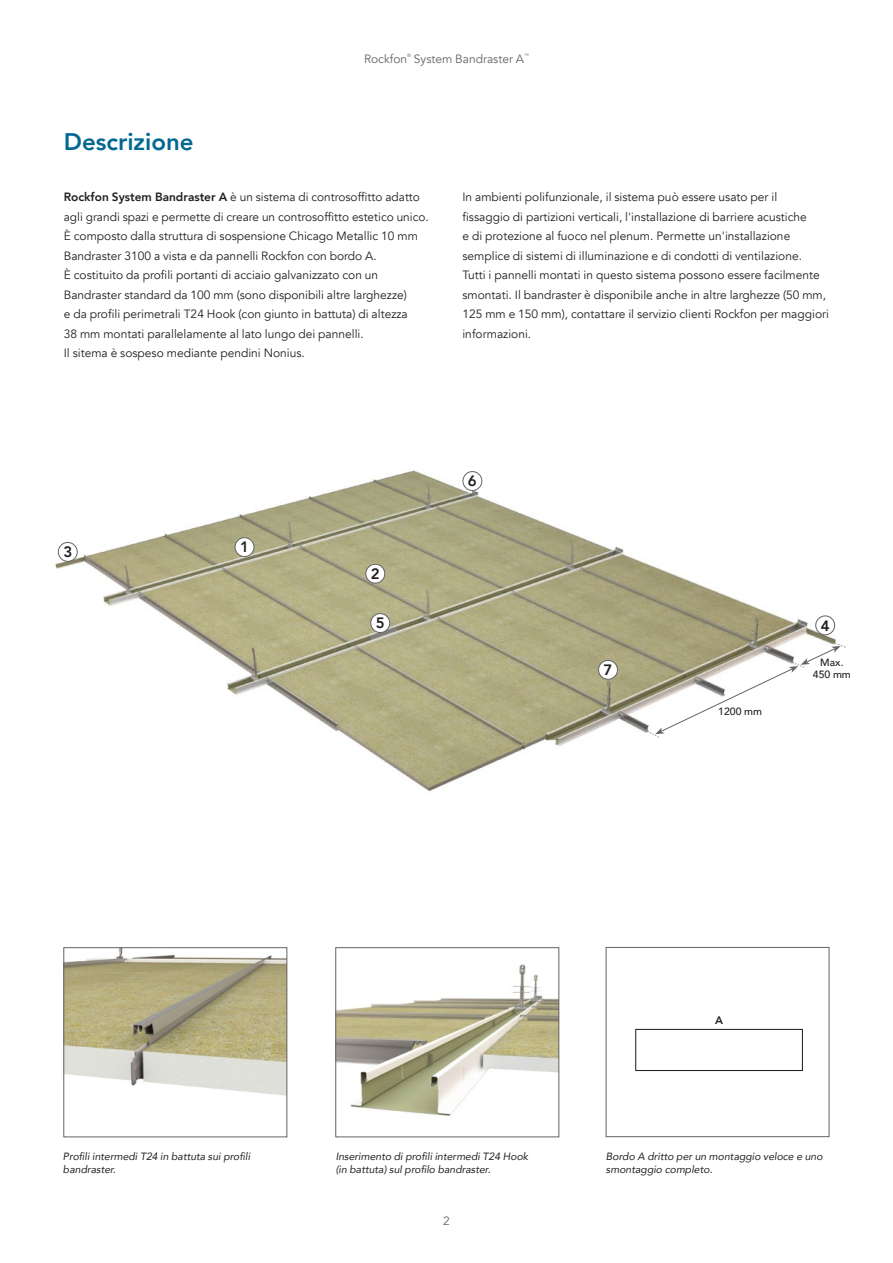
<style>
.page{position:relative;width:893px;height:1263px;background:#fff}
.page>*{position:absolute;margin:0;border:0;box-sizing:border-box;transform-origin:0 0}
.t1{font:800 24px "Avenir";color:#006893}
.t2{font:800 15px "Avenir";color:#231f20}
.t3{font:12px/19.5px "Avenir";color:#231f20}
.t4{font:12px "Avenir";color:#636466}
.t5{font:800 10.95px "Avenir";color:#231f20}
.t6{font:italic 10.5px/12.6px "Avenir";color:#231f20}
.t7{font:500 10.5px/12.6px "Avenir";color:#231f20;text-align:center}
.t8{font:4.8px "Avenir";color:#636466}
.s1{font-weight:800}
</style>
<div class="page">
<div style="left:635px;top:1029px;width:168px;height:42px;border:1px solid #231f20"></div>
<div style="left:606px;top:947px;width:223px;height:190px;border:1px solid #636466"></div>
<img style="left:338px;top:964px;width:219px;height:152px">
<div style="left:336px;top:947px;width:223px;height:190px;border:1px solid #636466"></div>
<img style="left:66px;top:949px;width:219px;height:147px">
<div style="left:64px;top:947px;width:223px;height:190px;border:1px solid #636466"></div>
<img style="left:54px;top:470px;width:782px;height:321px">
<div style="left:463px;top:472px;width:19px;height:18px;background:#fff;border-radius:50%"></div>
<div style="left:463px;top:471px;width:19px;height:20px;border:1px solid #636466;border-radius:50%"></div>
<div style="left:816px;top:616px;width:19px;height:19px;background:#fff;border-radius:50%"></div>
<div style="left:816px;top:616px;width:19px;height:19px;border:1px solid #636466;border-radius:50%"></div>
<div style="left:371px;top:614px;width:19px;height:18px;background:#fff;border-radius:50%"></div>
<div style="left:371px;top:613px;width:19px;height:20px;border:1px solid #636466;border-radius:50%"></div>
<div style="left:599px;top:660px;width:18px;height:19px;background:#fff;border-radius:50%"></div>
<div style="left:598px;top:660px;width:20px;height:19px;border:1px solid #636466;border-radius:50%"></div>
<div style="left:58px;top:542px;width:19px;height:19px;background:#fff;border-radius:50%"></div>
<div style="left:58px;top:542px;width:19px;height:19px;border:1px solid #636466;border-radius:50%"></div>
<div style="left:235px;top:538px;width:19px;height:19px;background:#fff;border-radius:50%"></div>
<div style="left:235px;top:537px;width:19px;height:20px;border:1px solid #636466;border-radius:50%"></div>
<div style="left:366px;top:564px;width:19px;height:19px;background:#fff;border-radius:50%"></div>
<div style="left:366px;top:564px;width:19px;height:19px;border:1px solid #636466;border-radius:50%"></div>
<svg style="left:646px;top:642px;width:200px;height:96px"></svg>
<h1 class="t1" style="left:64px;top:123px;width:131px">Descrizione</h1>
<p class="t4" style="left:364px;top:52px;width:45px">Rockfon</p>
<p class="t8" style="left:407px;top:53px;width:5px">®</p>
<p class="t4" style="left:414px;top:52px;width:112px">System Bandraster A</p>
<p class="t8" style="left:524px;top:53px;width:6px">™</p>
<p class="t3" style="left:64px;top:188px;width:367px"><span class="s1">Rockfon System Bandraster A</span> è un sistema di controsoffitto adatto agli grandi spazi e permette di creare un controsoffitto estetico unico.<br>È composto dalla struttura di sospensione Chicago Metallic 10 mm Bandraster 3100 a vista e da pannelli Rockfon con bordo A.<br>È costituito da profili portanti di acciaio galvanizzato con un Bandraster standard da 100 mm (sono disponibili altre larghezze)<br>e da profili perimetrali T24 Hook (con giunto in battuta) di altezza<br>38 mm montati parallelamente al lato lungo dei pannelli.<br>Il sitema è sospeso mediante pendini Nonius.</p>
<p class="t3" style="left:462px;top:188px;width:368px">In ambienti polifunzionale, il sistema può essere usato per il<br>fissaggio di partizioni verticali, l'installazione di barriere acustiche<br>e di protezione al fuoco nel plenum. Permette un'installazione semplice di sistemi di illuminazione e di condotti di ventilazione.<br>Tutti i pannelli montati in questo sistema possono essere facilmente smontati. Il bandraster è disponibile anche in altre larghezze (50 mm, 125 mm e 150 mm), contattare il servizio clienti Rockfon per maggiori informazioni.</p>
<p class="t2" style="left:63px;top:540px;width:10px">3</p>
<p class="t2" style="left:240px;top:536px;width:10px">1</p>
<p class="t2" style="left:371px;top:562px;width:10px">2</p>
<p class="t2" style="left:468px;top:469px;width:10px">6</p>
<p class="t2" style="left:376px;top:611px;width:10px">5</p>
<p class="t2" style="left:821px;top:614px;width:10px">4</p>
<p class="t2" style="left:604px;top:658px;width:10px">7</p>
<p class="t7" style="left:813px;top:655px;width:39px">Max.<br>450 mm</p>
<p class="t7" style="left:718px;top:704px;width:45px">1200 mm</p>
<p class="t5" style="left:715px;top:1012px;width:9px">A</p>
<p class="t6" style="left:63px;top:1150px;width:189px">Profili intermedi T24 in battuta sui profili bandraster.</p>
<p class="t6" style="left:606px;top:1150px;width:218px">Bordo A dritto per un montaggio veloce e uno smontaggio completo.</p>
<p class="t6" style="left:336px;top:1150px;width:194px">Inserimento di profili intermedi T24 Hook (in battuta) sul profilo bandraster.</p>
<p class="t4" style="left:443px;top:1213px;width:8px">2</p>
</div>
